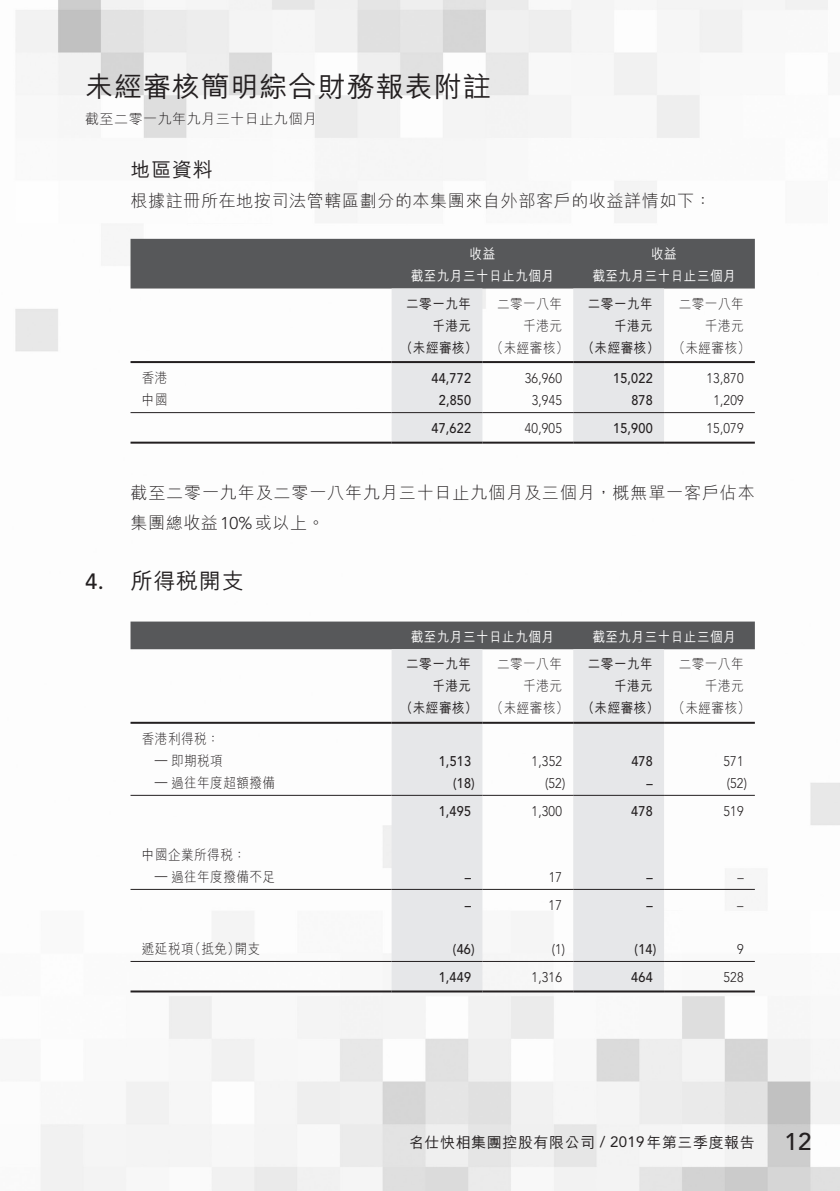
<style>
.page{position:relative;width:840px;height:1191px;background:#fff}
.page>*{position:absolute;margin:0;border:0;box-sizing:border-box;transform-origin:0 0}
.t1{font:500 28px "M Hei HK";letter-spacing:.035em;color:#231f20}
.t2{font:500 24px "Avenir LT Std";color:#231f20}
.t3{font:500 22px "M Hei HK";letter-spacing:.035em;color:#231f20}
.t4{font:500 22px "Avenir LT Std";color:#231f20}
.t5{font:500 20px "M Hei HK";color:#231f20}
.t6{font:300 17px/30px "M Hei HK";letter-spacing:.035em;color:#231f20}
.t7{font:500 15px "M Hei HK";letter-spacing:.035em;color:#231f20}
.t8{font:300 14px "M Hei HK";letter-spacing:.035em;color:#231f20;scale:.9 1}
.t9{font:500 14px/22px "M Hei HK";letter-spacing:.035em;color:#231f20;scale:.9 1}
.t10{font:300 14px "Avenir LT Std";letter-spacing:.015em;color:#231f20;scale:.9 1}
.t11{font:500 14px "Avenir LT Std";letter-spacing:.015em;color:#231f20;scale:.9 1}
.t12{font:500 14px "M Hei HK";letter-spacing:.035em;color:#fff;scale:.9 1}
.t13{font:300 14px "M Hei HK";letter-spacing:.035em;color:#231f20}
.s1{font-weight:300}
.s2{font-family:"Avenir LT Std"}
.s3{font-family:"Avenir LT Std";font-weight:400}
</style>
<div class="page">
<img style="left:15px;top:0;width:824px;height:1191px">
<div style="left:130px;top:239px;width:624px;height:49px;background:#57585a"></div>
<svg style="left:391px;top:288px;width:272px;height:153px;fill:#e6e7e9"></svg>
<hr style="left:130px;top:361px;width:261px;height:2px;background:#231f20">
<hr style="left:391px;top:361px;width:91px;height:2px;background:#231f20">
<hr style="left:482px;top:361px;width:91px;height:2px;background:#231f20">
<hr style="left:573px;top:361px;width:90px;height:2px;background:#231f20">
<hr style="left:663px;top:361px;width:91px;height:2px;background:#231f20">
<hr style="left:130px;top:412px;width:261px;height:1px;background:#231f20">
<hr style="left:391px;top:412px;width:91px;height:1px;background:#231f20">
<hr style="left:482px;top:412px;width:91px;height:1px;background:#231f20">
<hr style="left:573px;top:412px;width:90px;height:1px;background:#231f20">
<hr style="left:663px;top:412px;width:91px;height:1px;background:#231f20">
<hr style="left:130px;top:441px;width:261px;height:2px;background:#231f20">
<hr style="left:391px;top:441px;width:91px;height:2px;background:#231f20">
<hr style="left:482px;top:441px;width:91px;height:2px;background:#231f20">
<hr style="left:573px;top:441px;width:90px;height:2px;background:#231f20">
<hr style="left:663px;top:441px;width:91px;height:2px;background:#231f20">
<div style="left:130px;top:621px;width:624px;height:28px;background:#57585a"></div>
<svg style="left:391px;top:649px;width:272px;height:341px;fill:#e6e7e9"></svg>
<hr style="left:130px;top:722px;width:261px;height:2px;background:#231f20">
<hr style="left:391px;top:722px;width:91px;height:2px;background:#231f20">
<hr style="left:482px;top:722px;width:91px;height:2px;background:#231f20">
<hr style="left:573px;top:722px;width:90px;height:2px;background:#231f20">
<hr style="left:663px;top:722px;width:91px;height:2px;background:#231f20">
<hr style="left:130px;top:795px;width:261px;height:1px;background:#231f20">
<hr style="left:391px;top:795px;width:91px;height:1px;background:#231f20">
<hr style="left:482px;top:795px;width:91px;height:1px;background:#231f20">
<hr style="left:573px;top:795px;width:90px;height:1px;background:#231f20">
<hr style="left:663px;top:795px;width:91px;height:1px;background:#231f20">
<hr style="left:130px;top:889px;width:261px;height:1px;background:#231f20">
<hr style="left:391px;top:889px;width:91px;height:1px;background:#231f20">
<hr style="left:482px;top:889px;width:91px;height:1px;background:#231f20">
<hr style="left:573px;top:889px;width:90px;height:1px;background:#231f20">
<hr style="left:663px;top:889px;width:91px;height:1px;background:#231f20">
<hr style="left:130px;top:961px;width:261px;height:1px;background:#231f20">
<hr style="left:391px;top:961px;width:91px;height:1px;background:#231f20">
<hr style="left:482px;top:961px;width:91px;height:1px;background:#231f20">
<hr style="left:573px;top:961px;width:90px;height:1px;background:#231f20">
<hr style="left:663px;top:961px;width:91px;height:1px;background:#231f20">
<hr style="left:130px;top:990px;width:261px;height:2px;background:#231f20">
<hr style="left:391px;top:990px;width:91px;height:2px;background:#231f20">
<hr style="left:482px;top:990px;width:91px;height:2px;background:#231f20">
<hr style="left:573px;top:990px;width:90px;height:2px;background:#231f20">
<hr style="left:663px;top:990px;width:91px;height:2px;background:#231f20">
<h1 class="t1" style="left:85px;top:66px;width:407px">未經審核簡明綜合財務報表附註</h1>
<p class="t13" style="left:85px;top:112px;width:233px">截至二零一九年九月三十日止九個月</p>
<p class="t5" style="left:130px;top:155px;width:84px">地區資料</p>
<p class="t6" style="left:130px;top:185px;width:582px">根據註冊所在地按司法管轄區劃分的本集團來自外部客戶的收益詳情如下：</p>
<p class="t12" style="left:650px;top:244px;width:30px">收益</p>
<p class="t12" style="left:469px;top:244px;width:30px">收益</p>
<p class="t4" style="left:85px;top:569px;width:20px">4.</p>
<p class="t8" style="left:142px;top:371px;width:30px">香港</p>
<p class="t8" style="left:142px;top:393px;width:30px">中國</p>
<p class="t12" style="left:410px;top:266px;width:161px">截至九月三十日止九個月</p>
<p class="t12" style="left:592px;top:266px;width:161px">截至九月三十日止三個月</p>
<p class="t9" style="left:406px;top:291px;width:74px">二零一九年</p>
<p class="t8" style="left:497px;top:296px;width:74px">二零一八年</p>
<p class="t9" style="left:587px;top:291px;width:74px">二零一九年</p>
<p class="t8" style="left:678px;top:296px;width:74px">二零一八年</p>
<p class="t8" style="left:523px;top:318px;width:45px">千港元</p>
<p class="t8" style="left:704px;top:318px;width:45px">千港元</p>
<p class="t9" style="left:400px;top:313px;width:390px;text-indent:32px">千港元<br>（未經審核） <span class="s1">（未經審核）</span> （未經審核） <span class="s1">（未經審核(</span></p>
<p class="t10" style="left:706px;top:370px;width:43px">13,870</p>
<p class="t9" style="left:613px;top:313px;width:45px">千港元</p>
<p class="t11" style="left:431px;top:370px;width:46px">44,772</p>
<p class="t11" style="left:612px;top:370px;width:46px">15,022</p>
<p class="t10" style="left:524px;top:370px;width:43px">36,960</p>
<p class="t11" style="left:438px;top:392px;width:37px">2,850</p>
<p class="t11" style="left:431px;top:420px;width:46px">47,622</p>
<p class="t10" style="left:531px;top:392px;width:35px">3,945</p>
<p class="t10" style="left:524px;top:420px;width:43px">40,905</p>
<p class="t11" style="left:631px;top:392px;width:25px">878</p>
<p class="t11" style="left:612px;top:420px;width:46px">15,900</p>
<p class="t10" style="left:713px;top:392px;width:35px">1,209</p>
<p class="t10" style="left:706px;top:420px;width:43px">15,079</p>
<p class="t6" style="left:130px;top:478px;width:625px">截至二零一九年及二零一八年九月三十日止九個月及三個月，概無單一客戶佔本集團總收益<span class="s2">10%</span>或以上。</p>
<p class="t3" style="left:130px;top:565px;width:115px">所得稅開支</p>
<p class="t12" style="left:410px;top:626px;width:161px">截至九月三十日止九個月</p>
<p class="t12" style="left:592px;top:626px;width:161px">截至九月三十日止三個月</p>
<p class="t9" style="left:406px;top:652px;width:74px">二零一九年</p>
<p class="t8" style="left:497px;top:657px;width:74px">二零一八年</p>
<p class="t9" style="left:587px;top:652px;width:74px">二零一九年</p>
<p class="t8" style="left:678px;top:657px;width:74px">二零一八年</p>
<p class="t8" style="left:523px;top:679px;width:45px">千港元</p>
<p class="t8" style="left:704px;top:679px;width:45px">千港元</p>
<p class="t9" style="left:400px;top:674px;width:390px;text-indent:32px">千港元<br>（未經審核） <span class="s1">（未經審核）</span> （未經審核） <span class="s1">（未經審核(</span></p>
<p class="t9" style="left:613px;top:674px;width:45px">千港元</p>
<p class="t8" style="left:142px;top:731px;width:88px">香港利得稅：</p>
<p class="t8" style="left:171px;top:753px;width:59px">即期稅項</p>
<p class="t10" style="left:155px;top:751px;width:16px">—</p>
<p class="t11" style="left:438px;top:753px;width:37px">1,513</p>
<p class="t10" style="left:531px;top:753px;width:35px">1,352</p>
<p class="t11" style="left:631px;top:753px;width:25px">478</p>
<p class="t10" style="left:723px;top:753px;width:24px">571</p>
<p class="t8" style="left:171px;top:775px;width:117px">過往年度超額撥備</p>
<p class="t10" style="left:155px;top:773px;width:16px">—</p>
<p class="t11" style="left:453px;top:775px;width:26px">)18(</p>
<p class="t10" style="left:544px;top:775px;width:24px">)52(</p>
<p class="t11" style="left:646px;top:775px;width:8px">–</p>
<p class="t10" style="left:726px;top:775px;width:24px">)52(</p>
<p class="t11" style="left:438px;top:803px;width:37px">1,495</p>
<p class="t10" style="left:531px;top:803px;width:35px">1,300</p>
<p class="t11" style="left:631px;top:803px;width:25px">478</p>
<p class="t10" style="left:723px;top:803px;width:24px">519</p>
<p class="t8" style="left:142px;top:847px;width:117px">中國企業所得稅：</p>
<p class="t8" style="left:171px;top:869px;width:117px">過往年度撥備不足</p>
<p class="t10" style="left:155px;top:867px;width:16px">—</p>
<p class="t11" style="left:464px;top:869px;width:9px">–</p>
<p class="t10" style="left:548px;top:869px;width:16px">17</p>
<p class="t11" style="left:646px;top:869px;width:9px">–</p>
<p class="t10" style="left:737px;top:869px;width:9px">–</p>
<p class="t11" style="left:464px;top:897px;width:9px">–</p>
<p class="t10" style="left:548px;top:897px;width:16px">17</p>
<p class="t11" style="left:646px;top:897px;width:9px">–</p>
<p class="t10" style="left:736px;top:897px;width:9px">–</p>
<p class="t8" style="left:188px;top:941px;width:58px">（抵免）</p>
<p class="t8" style="left:235px;top:941px;width:30px">開支</p>
<p class="t8" style="left:142px;top:941px;width:59px">遞延稅項</p>
<p class="t11" style="left:452px;top:941px;width:26px">)46(</p>
<p class="t10" style="left:551px;top:941px;width:17px">(1)</p>
<p class="t11" style="left:634px;top:941px;width:26px">)14(</p>
<p class="t10" style="left:736px;top:941px;width:9px">9</p>
<p class="t11" style="left:438px;top:969px;width:37px">1,449</p>
<p class="t10" style="left:531px;top:969px;width:35px">1,316</p>
<p class="t11" style="left:631px;top:969px;width:25px">464</p>
<p class="t10" style="left:723px;top:969px;width:24px">528</p>
<p class="t7" style="left:409px;top:1131px;width:347px">名仕快相集團控股有限公司 <span class="s3">/ 2019</span>年第三季度報告</p>
<h2 class="t2" style="left:784px;top:1128px;width:29px">12</h2>
</div>
